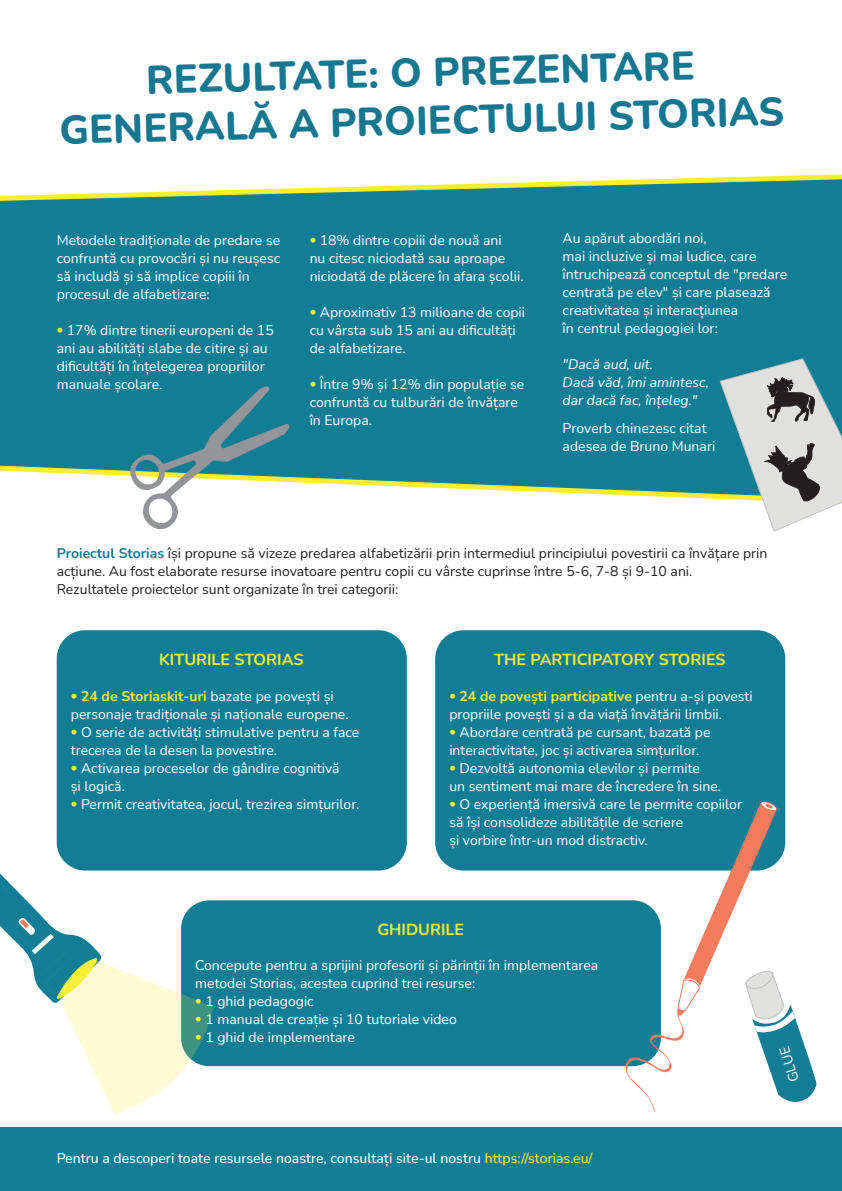
<style>
.page{position:relative;width:842px;height:1191px;background:#fff}
.page>*{position:absolute;margin:0;border:0;box-sizing:border-box;transform-origin:0 0}
.Titre{font:800 40px/48.3px "Nunito";color:#177791;text-align:center}
.Texte_courant{font:700 16px "Nunito";color:#f7ee32}
.Texte_courant-2{font:14px/18px "Nunito";color:#fff}
.Texte_courant-3{font:14px/18px "Nunito";color:#231f20}
.Texte_courant-4{font:500 14px "Nunito";color:#fff}
.Texte_courant-5{font:italic 14px/18px "Nunito";color:#fff}
.t1{font:13.8px "Nunito";color:#fff}
.s1{font-family:"Museo Sans Rounded 300";color:#f7ee32}
.s2{font-weight:700;color:#177791}
.s3{font-weight:700;color:#f7ee32}
.s4{color:#f7ee32}
</style>
<div class="page">
<div style="left:0;top:1127px;width:842px;height:64px;background:#137d95"></div>
<div style="left:57px;top:630px;width:350px;height:240px;background:#137d95;border-radius:28px"></div>
<div style="left:435px;top:630px;width:350px;height:240px;background:#137d95;border-radius:28px"></div>
<div style="left:181px;top:900px;width:480px;height:166px;background:#137d95;border-radius:28px"></div>
<svg style="left:0;top:174px;width:842px;height:325px;background:#298999"></svg>
<svg style="left:0;top:865px;width:213px;height:249px"></svg>
<svg style="left:625px;top:799px;width:192px;height:312px"></svg>
<svg style="left:128px;top:385px;width:162px;height:145px"></svg>
<svg style="left:720px;top:358px;width:122px;height:173px;background:#9fb7ba"></svg>
<p class="Titre" style="left:57px;top:59px;width:726px;rotate:-2deg">REZULTATE: O PREZENTARE<br>GENERALĂ A PROIECTULUI STORIAS</p>
<p class="Texte_courant-2" style="left:57px;top:230px;width:225px">Metodele tradiționale de predare se confruntă cu provocări și nu reușesc să includă și să implice copiii în procesul de alfabetizare:</p>
<p class="Texte_courant-2" style="left:57px;top:320px;width:219px"><span class="s1">∞</span> 17% dintre tinerii europeni de 15 ani au abilități slabe de citire și au dificultăți în înțelegerea propriilor manuale școlare.</p>
<p class="Texte_courant-2" style="left:310px;top:230px;width:215px"><span class="s1">∞</span> 18% dintre copiii de nouă ani<br>nu citesc niciodată sau aproape niciodată de plăcere în afara școlii.</p>
<p class="Texte_courant-2" style="left:310px;top:302px;width:217px"><span class="s1">∞</span> Aproximativ 13 milioane de copii cu vârsta sub 15 ani au dificultăți de alfabetizare.</p>
<p class="Texte_courant-2" style="left:310px;top:374px;width:216px"><span class="s1">∞</span> Între 9% și 12% din populație se confruntă cu tulburări de învățare</p>
<p class="Texte_courant-2" style="left:310px;top:410px;width:64px">în Europa.</p>
<p class="Texte_courant-2" style="left:563px;top:229px;width:226px">Au apărut abordări noi,<br>mai incluzive și mai ludice, care întruchipează conceptul de ʺpredare centrată pe elevʺ și care plasează creativitatea și interacțiunea<br>în centrul pedagogiei lor:</p>
<p class="Texte_courant-5" style="left:563px;top:355px;width:148px">ʺDacă aud, uit.<br>Dacă văd, îmi amintesc, dar dacă fac, înțeleg.ʺ</p>
<p class="Texte_courant-2" style="left:563px;top:419px;width:154px">Proverb chinezesc citat adesea de Bruno Munari</p>
<p class="Texte_courant-3" style="left:57px;top:544px;width:712px"><span class="s2">Proiectul Storias</span> își propune să vizeze predarea alfabetizării prin intermediul principiului povestirii ca învățare prin acțiune. Au fost elaborate resurse inovatoare pentru copii cu vârste cuprinse între 5-6, 7-8 și 9-10 ani.</p>
<p class="Texte_courant-3" style="left:57px;top:580px;width:343px">Rezultatele proiectelor sunt organizate în trei categorii:</p>
<p class="Texte_courant" style="left:159px;top:648px;width:146px">KITURILE STORIAS</p>
<p class="Texte_courant-2" style="left:71px;top:686px;width:279px"><span class="s1">∞</span> <span class="s3">24 de Storiaskit-uri</span> bazate pe povești și personaje tradiționale și naționale europene.</p>
<p class="Texte_courant-2" style="left:71px;top:722px;width:290px"><span class="s1">∞</span> O serie de activități stimulative pentru a face trecerea de la desen la povestire.</p>
<p class="Texte_courant-2" style="left:71px;top:758px;width:270px"><span class="s1">∞</span> Activarea proceselor de gândire cognitivă</p>
<p class="Texte_courant-2" style="left:71px;top:776px;width:55px">și logică.</p>
<p class="Texte_courant-2" style="left:71px;top:794px;width:290px"><span class="s1">∞</span> Permit creativitatea, jocul, trezirea simțurilor.</p>
<p class="Texte_courant" style="left:494px;top:648px;width:233px">THE PARTICIPATORY STORIES</p>
<p class="Texte_courant-2" style="left:449px;top:686px;width:305px"><span class="s1">∞</span> <span class="s3">24 de povești participative</span> pentru a-și povesti propriile povești și a da viață învățării limbii.</p>
<p class="Texte_courant-2" style="left:449px;top:722px;width:263px"><span class="s1">∞</span> Abordare centrată pe cursant, bazată pe interactivitate, joc și activarea simțurilor.</p>
<p class="Texte_courant-2" style="left:449px;top:758px;width:252px"><span class="s1">∞</span> Dezvoltă autonomia elevilor și permite</p>
<p class="Texte_courant-2" style="left:449px;top:776px;width:273px">un sentiment mai mare de încredere în sine.</p>
<p class="Texte_courant-2" style="left:449px;top:794px;width:294px"><span class="s1">∞</span> O experiență imersivă care le permite copiilor</p>
<p class="Texte_courant-2" style="left:449px;top:812px;width:236px">să își consolideze abilitățile de scriere</p>
<p class="Texte_courant-2" style="left:449px;top:830px;width:200px">și vorbire într-un mod distractiv.</p>
<p class="Texte_courant" style="left:377px;top:918px;width:88px">GHIDURILE</p>
<p class="Texte_courant-2" style="left:195px;top:955px;width:404px">Concepute pentru a sprijini profesorii și părinții în implementarea metodei Storias, acestea cuprind trei resurse:<br><span class="s1">∞</span> 1 ghid pedagogic<br><span class="s1">∞</span> 1 manual de creație și 10 tutoriale video<br><span class="s1">∞</span> 1 ghid de implementare</p>
<p class="Texte_courant-4" style="left:57px;top:1148px;width:537px">Pentru a descoperi toate resursele noastre, consultați site-ul nostru <span class="s4">https://storias.eu/</span></p>
<p class="t1" style="left:785px;top:1084px;width:38px;rotate:-107deg">GLUE</p>
</div>
